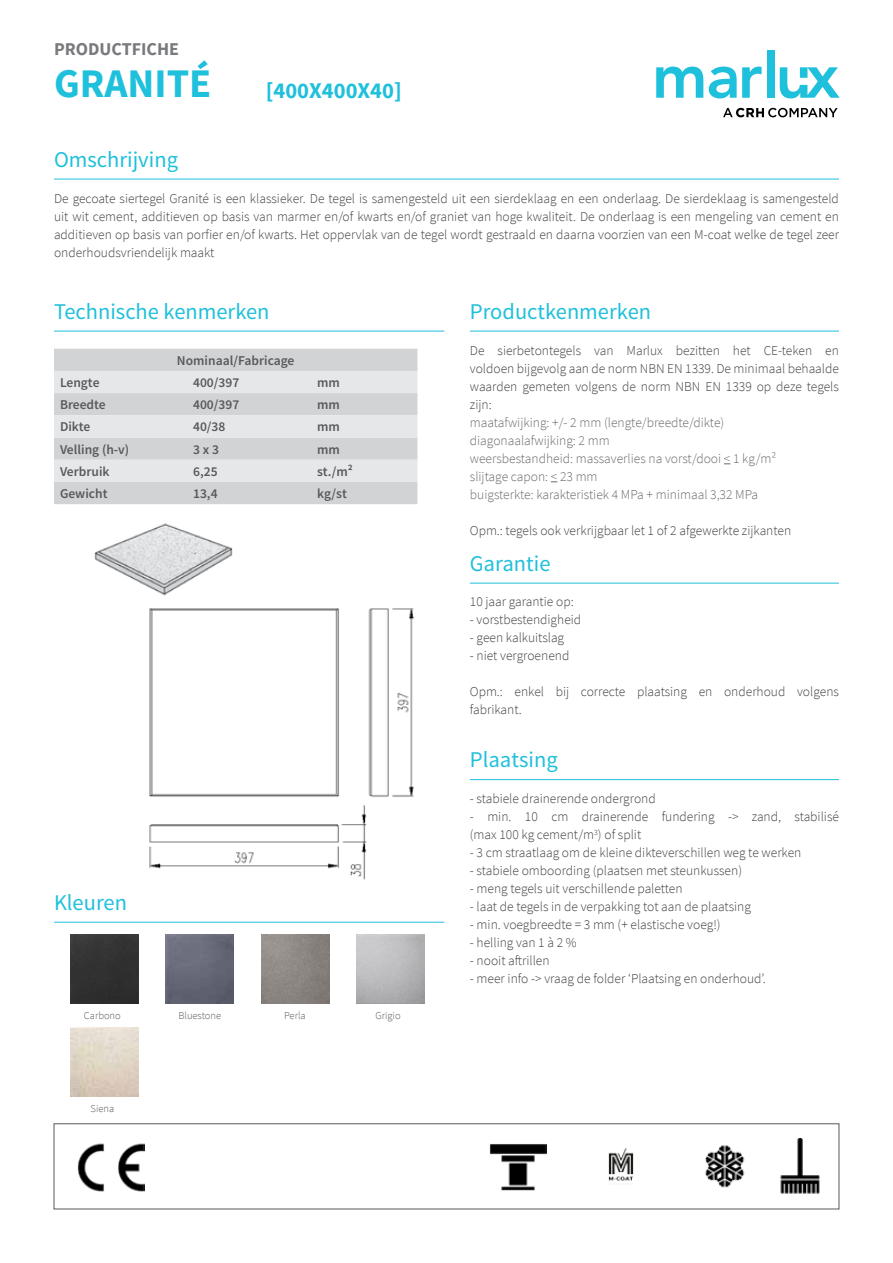
<style>
.page{position:relative;width:893px;height:1263px;background:#fff}
.page>*{position:absolute;margin:0;border:0;box-sizing:border-box;transform-origin:0 0}
.t1{font:700 40.5px "Source Sans Pro";color:#1fc0db}
.t2{font:22.5px "Source Sans Pro";color:#1fc0db}
.t3{font:700 22.5px "Source Sans Pro";color:#1fc0db}
.t4{font:700 18px "Source Sans Pro";color:#797a7d}
.t5{font:300 13.5px/18px "Source Sans Pro";color:#414042;text-align:justify}
.t6{font:300 13.5px/18px "Source Sans Pro";color:#696a6d}
.t7{font:600 13.5px "Source Sans Pro";color:#58595b}
.t8{font:300 10.5px "Source Sans Pro";color:#58595b}
.s1{color:#d1d3d4}
</style>
<div class="page">
<svg style="left:723px;top:108px;width:115px;height:9px"></svg>
<svg style="left:656px;top:67px;width:47px;height:31px"></svg>
<svg style="left:709px;top:67px;width:53px;height:31px"></svg>
<div style="left:767px;top:50px;width:7px;height:48px;background:#1fc0db"></div>
<svg style="left:780px;top:67px;width:60px;height:31px"></svg>
<hr style="left:54px;top:179px;width:785px;height:1px;background:#1fc0db">
<hr style="left:54px;top:331px;width:390px;height:1px;background:#1fc0db">
<hr style="left:470px;top:331px;width:369px;height:1px;background:#1fc0db">
<hr style="left:470px;top:583px;width:369px;height:1px;background:#1fc0db">
<hr style="left:470px;top:779px;width:369px;height:1px;background:#1fc0db">
<div style="left:54px;top:349px;width:363px;height:155px;background:#d1d3d4"></div>
<svg style="left:54px;top:371px;width:363px;height:111px;background:#dddfe0"></svg>
<img style="left:149px;top:608px;width:265px;height:272px">
<img style="left:94px;top:523px;width:139px;height:73px">
<hr style="left:54px;top:922px;width:390px;height:1px;background:#1fc0db">
<div style="left:54px;top:1123px;width:785px;height:86px;border:1px solid #58595b"></div>
<img style="left:78px;top:1143px;width:67px;height:48px">
<img style="left:608px;top:1148px;width:26px;height:36px">
<img style="left:780px;top:1139px;width:40px;height:55px">
<img style="left:705px;top:1145px;width:40px;height:43px">
<img style="left:490px;top:1144px;width:57px;height:46px">
<div style="left:70px;top:934px;width:69px;height:69px;background:#313131"></div>
<img style="left:165px;top:934px;width:69px;height:69px">
<img style="left:261px;top:934px;width:69px;height:69px">
<h3 class="t4" style="left:54px;top:37px;width:127px">PRODUCTFICHE</h3>
<h1 class="t1" style="left:54px;top:56px;width:159px">GRANITÉ</h1>
<h2 class="t3" style="left:266px;top:75px;width:138px">[400X400X40]</h2>
<h2 class="t2" style="left:54px;top:145px;width:125px">Omschrijving</h2>
<p class="t5" style="left:54px;top:189px;width:786px">De gecoate siertegel Granité is een klassieker. De tegel is samengesteld uit een sierdeklaag en een onderlaag. De sierdeklaag is samengesteld uit wit cement, additieven op basis van marmer en/of kwarts en/of graniet van hoge kwaliteit. De onderlaag is een mengeling van cement en additieven op basis van porfier en/of kwarts. Het oppervlak van de tegel wordt gestraald en daarna voorzien van een M-coat welke de tegel zeer onderhoudsvriendelijk maakt</p>
<h2 class="t2" style="left:54px;top:297px;width:217px">Technische kenmerken</h2>
<h2 class="t2" style="left:470px;top:297px;width:183px">Productkenmerken</h2>
<p class="t5" style="left:470px;top:341px;width:371px">De sierbetontegels van Marlux bezitten het CE-teken en voldoen bijgevolg aan de norm NBN EN 1339. De minimaal behaalde waarden gemeten volgens de norm NBN EN 1339 op deze tegels zijn:</p>
<p class="t6" style="left:470px;top:413px;width:308px">maatafwijking: +/- 2 mm (lengte/breedte/dikte) diagonaalafwijking: 2 mm<br>weersbestandheid: massaverlies na vorst/dooi &lt; 1 kg/m² slijtage capon: &lt; 23 mm<br>buigsterkte: karakteristiek 4 MPa + minimaal 3,32 MPa</p>
<p class="t5" style="left:470px;top:521px;width:323px">Opm.: tegels ook verkrijgbaar let 1 of 2 afgewerkte zijkanten</p>
<h2 class="t2" style="left:470px;top:549px;width:82px">Garantie</h2>
<p class="t5" style="left:470px;top:593px;width:105px">10 jaar garantie op:</p>
<p class="t5" style="left:470px;top:611px;width:113px">- vorstbestendigheid</p>
<p class="t5" style="left:470px;top:629px;width:96px">- geen kalkuitslag</p>
<p class="t5" style="left:470px;top:647px;width:101px">- niet vergroenend</p>
<p class="t5" style="left:470px;top:683px;width:371px">Opm.: enkel bij correcte plaatsing en onderhoud volgens fabrikant.</p>
<h2 class="t2" style="left:470px;top:746px;width:89px">Plaatsing</h2>
<p class="t5" style="left:470px;top:790px;width:187px">- stabiele drainerende ondergrond</p>
<p class="t5" style="left:470px;top:808px;width:371px">- min. 10 cm drainerende fundering -&gt; zand, stabilisé (max 100 kg cement/m<sup>3</sup>) of split</p>
<p class="t5" style="left:470px;top:844px;width:333px">- 3 cm straatlaag om de kleine dikteverschillen weg te werken</p>
<p class="t5" style="left:470px;top:862px;width:274px">- stabiele omboording (plaatsen met steunkussen)</p>
<p class="t5" style="left:470px;top:880px;width:214px">- meng tegels uit verschillende paletten</p>
<p class="t5" style="left:470px;top:898px;width:283px">- laat de tegels in de verpakking tot aan de plaatsing</p>
<p class="t5" style="left:470px;top:916px;width:252px">- min. voegbreedte = 3 mm (+ elastische voeg!)</p>
<p class="t5" style="left:470px;top:934px;width:108px">- helling van 1 à 2 %</p>
<p class="t5" style="left:470px;top:952px;width:81px">- nooit aftrillen</p>
<p class="t5" style="left:470px;top:970px;width:298px">- meer info -&gt; vraag de folder ‘Plaatsing en onderhoud’.</p>
<p class="t7" style="left:177px;top:352px;width:119px">Nominaal/Fabricage</p>
<p class="t7" style="left:60px;top:374px;width:41px">Lengte</p>
<p class="t7" style="left:193px;top:374px;width:48px">400/397</p>
<p class="t7" style="left:317px;top:374px;width:24px">mm</p>
<p class="t7" style="left:60px;top:396px;width:47px">Breedte</p>
<p class="t7" style="left:193px;top:396px;width:48px">400/397</p>
<p class="t7" style="left:317px;top:396px;width:24px">mm</p>
<p class="t7" style="left:60px;top:418px;width:32px">Dikte</p>
<p class="t7" style="left:193px;top:418px;width:34px">40/38</p>
<p class="t7" style="left:317px;top:418px;width:24px">mm</p>
<p class="t7" style="left:60px;top:441px;width:71px">Velling (h-v)</p>
<p class="t7" style="left:193px;top:441px;width:27px">3 x 3</p>
<p class="t7" style="left:317px;top:441px;width:24px">mm</p>
<p class="t7" style="left:60px;top:463px;width:51px">Verbruik</p>
<p class="t7" style="left:193px;top:463px;width:26px">6,25</p>
<p class="t7" style="left:317px;top:463px;width:37px">st./m²</p>
<p class="t7" style="left:60px;top:485px;width:49px">Gewicht</p>
<p class="t7" style="left:193px;top:485px;width:26px">13,4</p>
<p class="t7" style="left:317px;top:485px;width:35px">kg/st<span class="s1">.</span></p>
<h2 class="t2" style="left:54px;top:888px;width:75px">Kleuren</h2>
<p class="t8" style="left:84px;top:1009px;width:38px">Carbono</p>
<p class="t8" style="left:91px;top:1102px;width:25px">Siena</p>
<p class="t8" style="left:178px;top:1009px;width:44px">Bluestone</p>
<p class="t8" style="left:284px;top:1009px;width:23px">Perla</p>
<p class="t8" style="left:375px;top:1009px;width:27px">Grigio</p>
</div>
